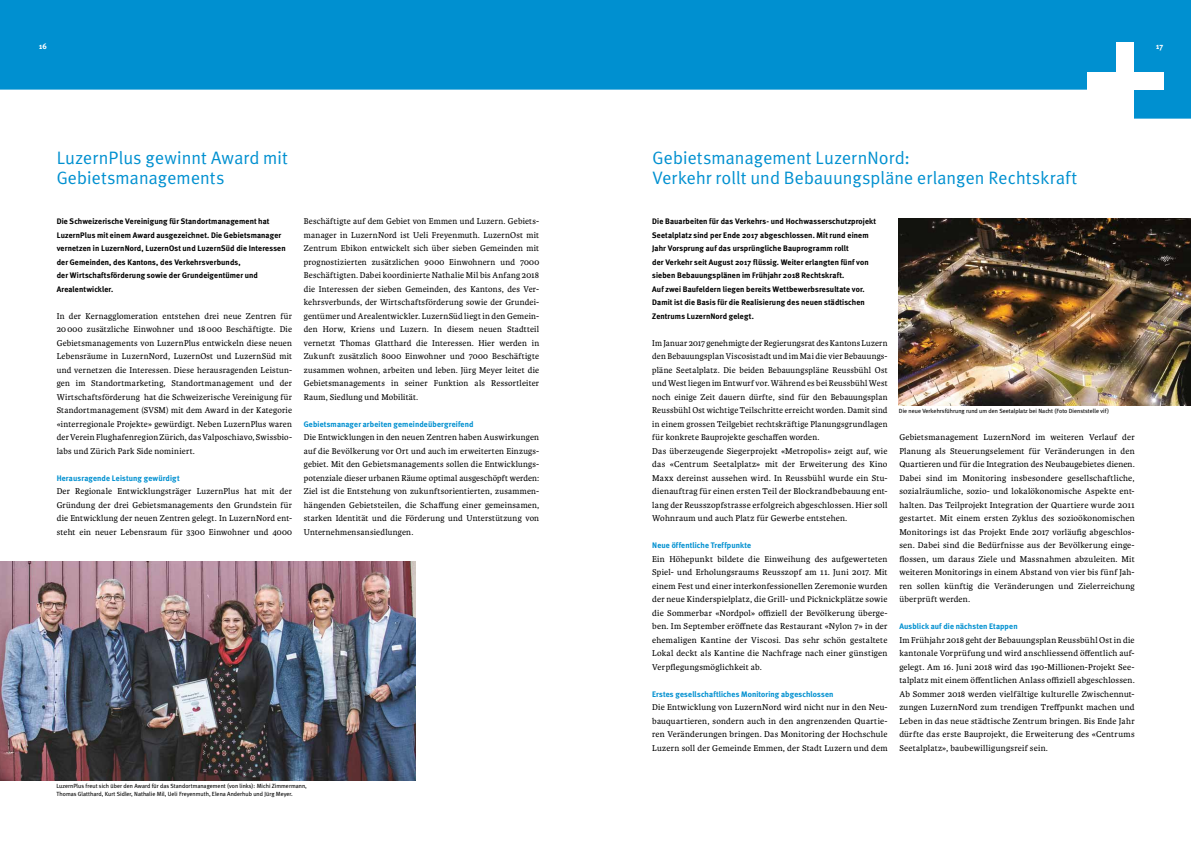
<style>
.page{position:relative;width:1191px;height:842px;background:#fff}
.page>*{position:absolute;margin:0;border:0;box-sizing:border-box;transform-origin:0 0}
.t1{font:18px/20px "Meta";letter-spacing:.01em;color:#0090d0}
.t2{font:9px/13.5px "Karmina Basic";letter-spacing:.02em;color:#000;text-align:justify}
.t3{font:700 8px/13.5px "Meta";letter-spacing:.02em;color:#000}
.t4{font:700 8px "Meta";letter-spacing:.02em;color:#0090d0}
.t5{font:700 8px "Meta";color:#fff}
.t6{font:6px/8px "Meta Plus";color:#000}
</style>
<div class="page">
<svg style="left:0;top:0;width:1191px;height:119px;fill:#0090d0"></svg>
<div style="left:1116px;top:43px;width:18px;height:76px;background:#fff"></div>
<div style="left:1087px;top:72px;width:76px;height:18px;background:#fff"></div>
<img style="left:899px;top:218px;width:292px;height:187px">
<img style="left:0;top:562px;width:415px;height:219px">
<p class="t5" style="left:39px;top:41px;width:9px">16</p>
<p class="t5" style="left:1155px;top:41px;width:9px">17</p>
<h1 class="t1" style="left:57px;top:147px;width:233px">LuzernPlus gewinnt Award mit<br>Gebietsmanagements</h1>
<p class="t3" style="left:57px;top:215px;width:230px">Die Schweizerische Vereinigung für Standortmanagement hat LuzernPlus mit einem Award ausgezeichnet. Die Gebietsmanager vernetzen in LuzernNord, LuzernOst und LuzernSüd die Interessen der Gemeinden, des Kantons, des Verkehrsverbunds,<br>der Wirtschaftsförderung sowie der Grundeigentümer und Arealentwickler.</p>
<p class="t2" style="left:57px;top:309px;width:237px">In der Kernagglomeration entstehen drei neue Zentren für 20 000 zusätzliche Einwohner und 18 000 Beschäftigte. Die Gebietsmanagements von LuzernPlus entwickeln diese neuen Lebensräume in LuzernNord, LuzernOst und LuzernSüd mit und vernetzen die Interessen. Diese herausragenden Leistun&shy;gen im Standortmarketing, Standortmanagement und der Wirtschaftsförderung hat die Schweizerische Vereinigung für Standortmanagement (SVSM) mit dem Award in der Kategorie «interregionale Projekte» gewürdigt. Neben LuzernPlus waren der Verein Flughafenregion Zürich, das Valposchiavo, Swissbio&shy;labs und Zürich Park Side nominiert.</p>
<p class="t4" style="left:57px;top:473px;width:124px">Herausragende Leistung gewürdigt</p>
<p class="t2" style="left:57px;top:485px;width:237px">Der Regionale Entwicklungsträger LuzernPlus hat mit der Gründung der drei Gebietsmanagements den Grundstein für die Entwicklung der neuen Zentren gelegt. In LuzernNord ent&shy;steht ein neuer Lebensraum für 3300 Einwohner und 4000</p>
<p class="t2" style="left:304px;top:215px;width:237px">Beschäftigte auf dem Gebiet von Emmen und Luzern. Gebiets&shy;manager in LuzernNord ist Ueli Freyenmuth. LuzernOst mit Zentrum Ebikon entwickelt sich über sieben Gemeinden mit prognostizierten zusätzlichen 9000 Einwohnern und 7000<br>Beschäftigten. Dabei koordinierte Nathalie Mil bis Anfang 2018 die Interessen der sieben Gemeinden, des Kantons, des Ver&shy;kehrsverbunds, der Wirtschaftsförderung sowie der Grundei&shy;gentümer und Arealentwickler. LuzernSüd liegt in den Gemein&shy;den Horw, Kriens und Luzern. In diesem neuen Stadtteil vernetzt Thomas Glatthard die Interessen. Hier werden in Zukunft zusätzlich 8000 Einwohner und 7000 Beschäftigte zusammen wohnen, arbeiten und leben. Jürg Meyer leitet die Gebietsmanagements in seiner Funktion als Ressortleiter Raum, Siedlung und Mobilität.</p>
<p class="t4" style="left:304px;top:419px;width:171px">Gebietsmanager arbeiten gemeindeübergreifend</p>
<p class="t2" style="left:304px;top:431px;width:237px">Die Entwicklungen in den neuen Zentren haben Auswirkungen auf die Bevölkerung vor Ort und auch im erweiterten Einzugs&shy;gebiet. Mit den Gebietsmanagements sollen die Entwicklungs&shy;potenziale dieser urbanen Räume optimal ausgeschöpft werden:<br>Ziel ist die Entstehung von zukunftsorientierten, zusammen&shy;hängenden Gebietsteilen, die Schaffung einer gemeinsamen, starken Identität und die Förderung und Unterstützung von Unternehmensansiedlungen.</p>
<p class="t6" style="left:57px;top:782px;width:252px">LuzernPlus freut sich über den Award für das Standortmanagement (von links): Michi Zimmermann,<br>Thomas Glatthard, Kurt Sidler, Nathalie Mil, Ueli Freyenmuth, Elena Anderhub und Jürg Meyer.</p>
<h1 class="t1" style="left:652px;top:147px;width:426px">Gebietsmanagement LuzernNord:<br>Verkehr rollt und Bebauungspläne erlangen Rechtskraft</h1>
<p class="t3" style="left:652px;top:215px;width:225px">Die Bauarbeiten für das Verkehrs- und Hochwasserschutzprojekt Seetalplatz sind per Ende 2017 abgeschlossen. Mit rund einem Jahr Vorsprung auf das ursprüngliche Bauprogramm rollt<br>der Verkehr seit August 2017 flüssig. Weiter erlangten fünf von sieben Bebauungsplänen im Frühjahr 2018 Rechtskraft.<br>Auf zwei Baufeldern liegen bereits Wettbewerbsresultate vor.<br>Damit ist die Basis für die Realisierung des neuen städtischen Zentrums LuzernNord gelegt.</p>
<p class="t2" style="left:652px;top:336px;width:237px;text-align:left">Im Januar 2017 genehmigte der Regierungsrat des Kantons Luzern den Bebauungsplan Viscosistadt und im Mai die vier Bebauungs&shy;pläne Seetalplatz. Die beiden Bebauungspläne Reussbühl Ost und West liegen im Entwurf vor. Während es bei Reussbühl West noch einige Zeit dauern dürfte, sind für den Bebauungsplan Reussbühl Ost wichtige Teilschritte erreicht worden. Damit sind in einem grossen Teilgebiet rechtskräftige Planungsgrundlagen für konkrete Bauprojekte geschaffen worden.<br>Das überzeugende Siegerprojekt «Metropolis» zeigt auf, wie das «Centrum Seetalplatz» mit der Erweiterung des Kino Maxx dereinst aussehen wird. In Reussbühl wurde ein Stu&shy;dienauftrag für einen ersten Teil der Blockrandbebauung ent&shy;lang der Reusszopfstrasse erfolgreich abgeschlossen. Hier soll Wohnraum und auch Platz für Gewerbe entstehen.</p>
<p class="t4" style="left:652px;top:541px;width:100px">Neue öffentliche Treffpunkte</p>
<p class="t2" style="left:652px;top:552px;width:237px">Ein Höhepunkt bildete die Einweihung des aufgewerteten Spiel- und Erholungsraums Reusszopf am 11. Juni 2017. Mit einem Fest und einer interkonfessionellen Zeremonie wurden der neue Kinderspielplatz, die Grill- und Picknickplätze sowie die Sommerbar «Nordpol» offiziell der Bevölkerung überge&shy;ben. Im September eröffnete das Restaurant «Nylon 7» in der ehemaligen Kantine der Viscosi. Das sehr schön gestaltete Lokal deckt als Kantine die Nachfrage nach einer günstigen Verpflegungsmöglichkeit ab.</p>
<p class="t4" style="left:652px;top:689px;width:183px">Erstes gesellschaftliches Monitoring abgeschlossen</p>
<p class="t2" style="left:652px;top:701px;width:237px">Die Entwicklung von LuzernNord wird nicht nur in den Neu&shy;bauquartieren, sondern auch in den angrenzenden Quartie&shy;ren Veränderungen bringen. Das Monitoring der Hochschule Luzern soll der Gemeinde Emmen, der Stadt Luzern und dem</p>
<p class="t6" style="left:899px;top:407px;width:212px">Die neue Verkehrsführung rund um den Seetalplatz bei Nacht (Foto Dienststelle vif)</p>
<p class="t2" style="left:899px;top:431px;width:237px">Gebietsmanagement LuzernNord im weiteren Verlauf der Planung als Steuerungselement für Veränderungen in den Quartieren und für die Integration des Neubaugebietes dienen.<br>Dabei sind im Monitoring insbesondere gesellschaftliche, sozialräumliche, sozio- und lokalökonomische Aspekte ent&shy;halten. Das Teilprojekt Integration der Quartiere wurde 2011 gestartet. Mit einem ersten Zyklus des sozioökonomischen Monitorings ist das Projekt Ende 2017 vorläufig abgeschlos&shy;sen. Dabei sind die Bedürfnisse aus der Bevölkerung einge&shy;flossen, um daraus Ziele und Massnahmen abzuleiten. Mit weiteren Monitorings in einem Abstand von vier bis fünf Jah&shy;ren sollen künftig die Veränderungen und Zielerreichung überprüft werden.</p>
<p class="t4" style="left:899px;top:622px;width:120px">Ausblick auf die nächsten Etappen</p>
<p class="t2" style="left:899px;top:633px;width:237px">Im Frühjahr 2018 geht der Bebauungsplan Reussbühl Ost in die kantonale Vorprüfung und wird anschliessend öffentlich auf&shy;gelegt. Am 16. Juni 2018 wird das 190-Millionen-Projekt See&shy;talplatz mit einem öffentlichen Anlass offiziell abgeschlossen.<br>Ab Sommer 2018 werden vielfältige kulturelle Zwischennut&shy;zungen LuzernNord zum trendigen Treffpunkt machen und Leben in das neue städtische Zentrum bringen. Bis Ende Jahr dürfte das erste Bauprojekt, die Erweiterung des «Centrums Seetalplatz», baubewilligungsreif sein.</p>
</div>
